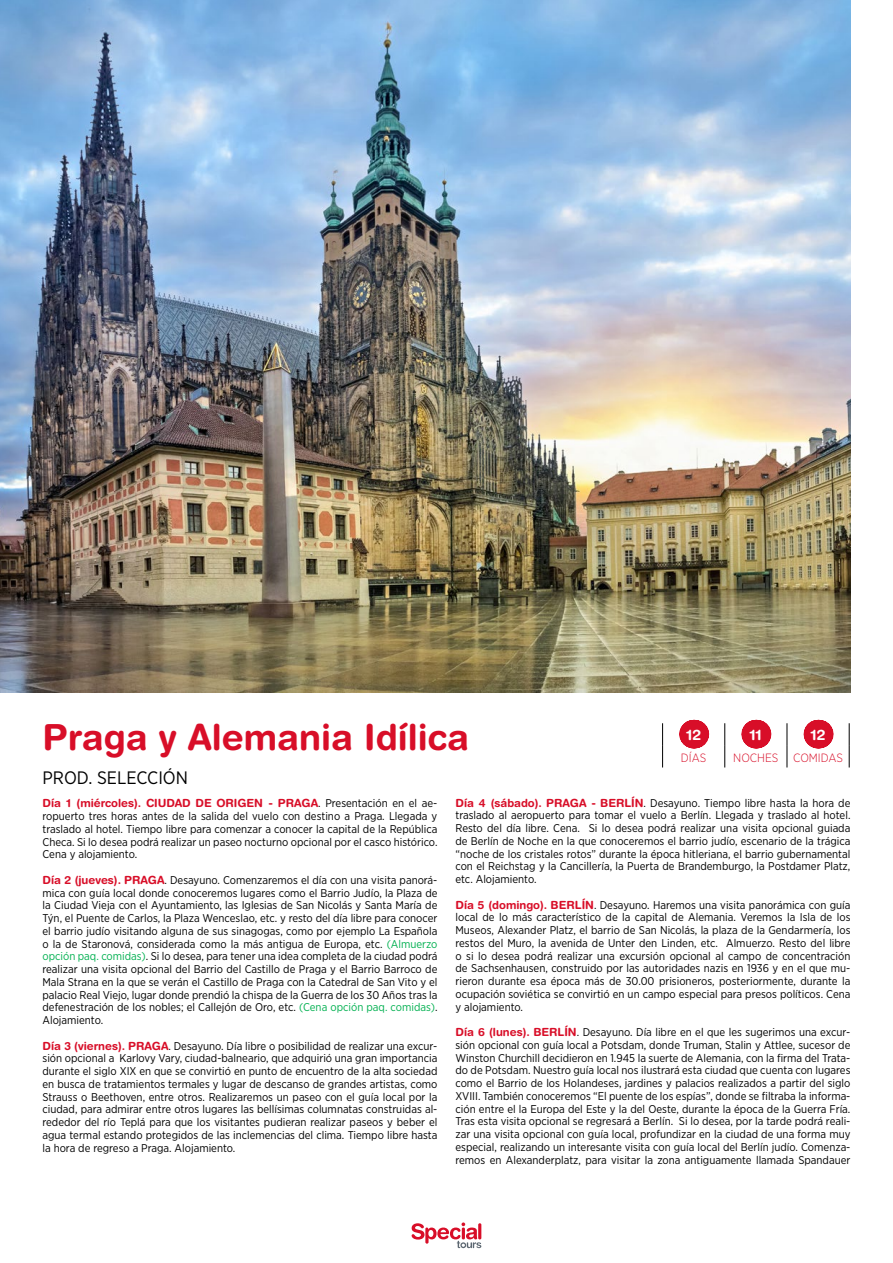
<style>
.page{position:relative;width:893px;height:1263px;background:#fff}
.page>*{position:absolute;margin:0;border:0;box-sizing:border-box;transform-origin:0 0}
.titular{font:700 36px "Helvetica Rounded LT Std";color:#d80e28}
.itinerario{font:18px "Gotham Narrow";color:#000}
.numeros{font:700 14.55px "Helvetica Rounded LT Std";color:#fff}
.t1{font:300 12px "Gotham Narrow";color:#d80e28}
.itinerario-2{font:11.25px/12.8px "Gotham Narrow";color:#000;text-align:justify}
.s1{font-family:"Helvetica Rounded LT Std";font-weight:700;color:#d80e28}
.s2{color:#00b050}
</style>
<div class="page">
<svg style="left:662px;top:723px;width:1px;height:44px"></svg>
<svg style="left:724px;top:723px;width:1px;height:44px"></svg>
<svg style="left:787px;top:723px;width:1px;height:44px"></svg>
<svg style="left:849px;top:723px;width:1px;height:44px"></svg>
<svg style="left:693px;top:720px;width:2px;height:28px"></svg>
<svg style="left:756px;top:720px;width:1px;height:28px"></svg>
<svg style="left:818px;top:720px;width:1px;height:28px"></svg>
<svg style="left:412px;top:1222px;width:69px;height:26px"></svg>
<img style="left:0;top:0;width:850px;height:692px">
<p class="titular" style="left:43px;top:715px;width:428px">Praga y Alemania Idílica</p>
<p class="itinerario" style="left:43px;top:766px;width:147px">PROD. SELECCIÓN</p>
<p class="itinerario-2" style="left:43px;top:797px;width:396px"><span class="s1">Día 1 (miércoles). CIUDAD DE ORIGEN - PRAGA</span>. Presentación en el ae&shy;ropuerto tres horas antes de la salida del vuelo con destino a Praga. Llegada y traslado al hotel. Tiempo libre para comenzar a conocer la capital de la República Checa. Si lo desea podrá realizar un paseo nocturno opcional por el casco histórico.<br>Cena y alojamiento.</p>
<p class="itinerario-2" style="left:43px;top:873px;width:396px"><span class="s1">Día 2 (jueves). PRAGA</span>. Desayuno. Comenzaremos el día con una visita panorá&shy;mica con guía local donde conoceremos lugares como el Barrio Judío, la Plaza de la Ciudad Vieja con el Ayuntamiento, las Iglesias de San Nicolás y Santa María de Týn, el Puente de Carlos, la Plaza Wenceslao, etc. y resto del día libre para conocer el barrio judío visitando alguna de sus sinagogas, como por ejemplo La Española o la de Staronová, considerada como la más antigua de Europa, etc. <span class="s2">(Almuerzo opción paq. comidas)</span>. Si lo desea, para tener una idea completa de la ciudad podrá realizar una visita opcional del Barrio del Castillo de Praga y el Barrio Barroco de Mala Strana en la que se verán el Castillo de Praga con la Catedral de San Vito y el palacio Real Viejo, lugar donde prendió la chispa de la Guerra de los 30 Años tras la defenestración de los nobles; el Callejón de Oro, etc. <span class="s2">(Cena opción paq. comidas)</span>.<br>Alojamiento.</p>
<p class="itinerario-2" style="left:43px;top:1039px;width:396px"><span class="s1">Día 3 (viernes). PRAGA</span>. Desayuno. Día libre o posibilidad de realizar una excur&shy;sión opcional a Karlovy Vary, ciudad-balneario, que adquirió una gran importancia durante el siglo XIX en que se convirtió en punto de encuentro de la alta sociedad en busca de tratamientos termales y lugar de descanso de grandes artistas, como Strauss o Beethoven, entre otros. Realizaremos un paseo con el guía local por la ciudad, para admirar entre otros lugares las bellísimas columnatas construidas al&shy;rededor del río Teplá para que los visitantes pudieran realizar paseos y beber el agua termal estando protegidos de las inclemencias del clima. Tiempo libre hasta la hora de regreso a Praga. Alojamiento.</p>
<p class="numeros" style="left:686px;top:726px;width:16px">12</p>
<p class="numeros" style="left:750px;top:726px;width:13px">11</p>
<p class="numeros" style="left:811px;top:726px;width:16px">12</p>
<p class="t1" style="left:681px;top:750px;width:27px">DÍAS</p>
<p class="t1" style="left:733px;top:750px;width:47px">NOCHES</p>
<p class="t1" style="left:793px;top:750px;width:51px">COMIDAS</p>
<p class="itinerario-2" style="left:455px;top:796px;width:396px"><span class="s1">Día 4 (sábado). PRAGA - BERLÍN</span>. Desayuno. Tiempo libre hasta la hora de traslado al aeropuerto para tomar el vuelo a Berlín. Llegada y traslado al hotel.<br>Resto del día libre. Cena. Si lo desea podrá realizar una visita opcional guiada de Berlín de Noche en la que conoceremos el barrio judío, escenario de la trágica “noche de los cristales rotos” durante la época hitleriana, el barrio gubernamental con el Reichstag y la Cancillería, la Puerta de Brandemburgo, la Postdamer Platz, etc. Alojamiento.</p>
<p class="itinerario-2" style="left:455px;top:898px;width:396px"><span class="s1">Día 5 (domingo). BERLÍN</span>. Desayuno. Haremos una visita panorámica con guía local de lo más característico de la capital de Alemania. Veremos la Isla de los Museos, Alexander Platz, el barrio de San Nicolás, la plaza de la Gendarmería, los restos del Muro, la avenida de Unter den Linden, etc. Almuerzo. Resto del libre o si lo desea podrá realizar una excursión opcional al campo de concentración de Sachsenhausen, construido por las autoridades nazis en 1936 y en el que mu&shy;rieron durante esa época más de 30.00 prisioneros, posteriormente, durante la ocupación soviética se convirtió en un campo especial para presos políticos. Cena y alojamiento.</p>
<p class="itinerario-2" style="left:455px;top:1025px;width:396px"><span class="s1">Día 6 (lunes). BERLÍN</span>. Desayuno. Día libre en el que les sugerimos una excur&shy;sión opcional con guía local a Potsdam, donde Truman, Stalin y Attlee, sucesor de Winston Churchill decidieron en 1.945 la suerte de Alemania, con la firma del Trata&shy;do de Potsdam. Nuestro guía local nos ilustrará esta ciudad que cuenta con lugares como el Barrio de los Holandeses, jardines y palacios realizados a partir del siglo XVIII. También conoceremos “El puente de los espías”, donde se filtraba la informa&shy;ción entre el la Europa del Este y la del Oeste, durante la época de la Guerra Fría.<br>Tras esta visita opcional se regresará a Berlín. Si lo desea, por la tarde podrá reali&shy;zar una visita opcional con guía local, profundizar en la ciudad de una forma muy especial, realizando un interesante visita con guía local del Berlín judío. Comenza&shy;remos en Alexanderplatz, para visitar la zona antiguamente llamada Spandauer</p>
</div>
